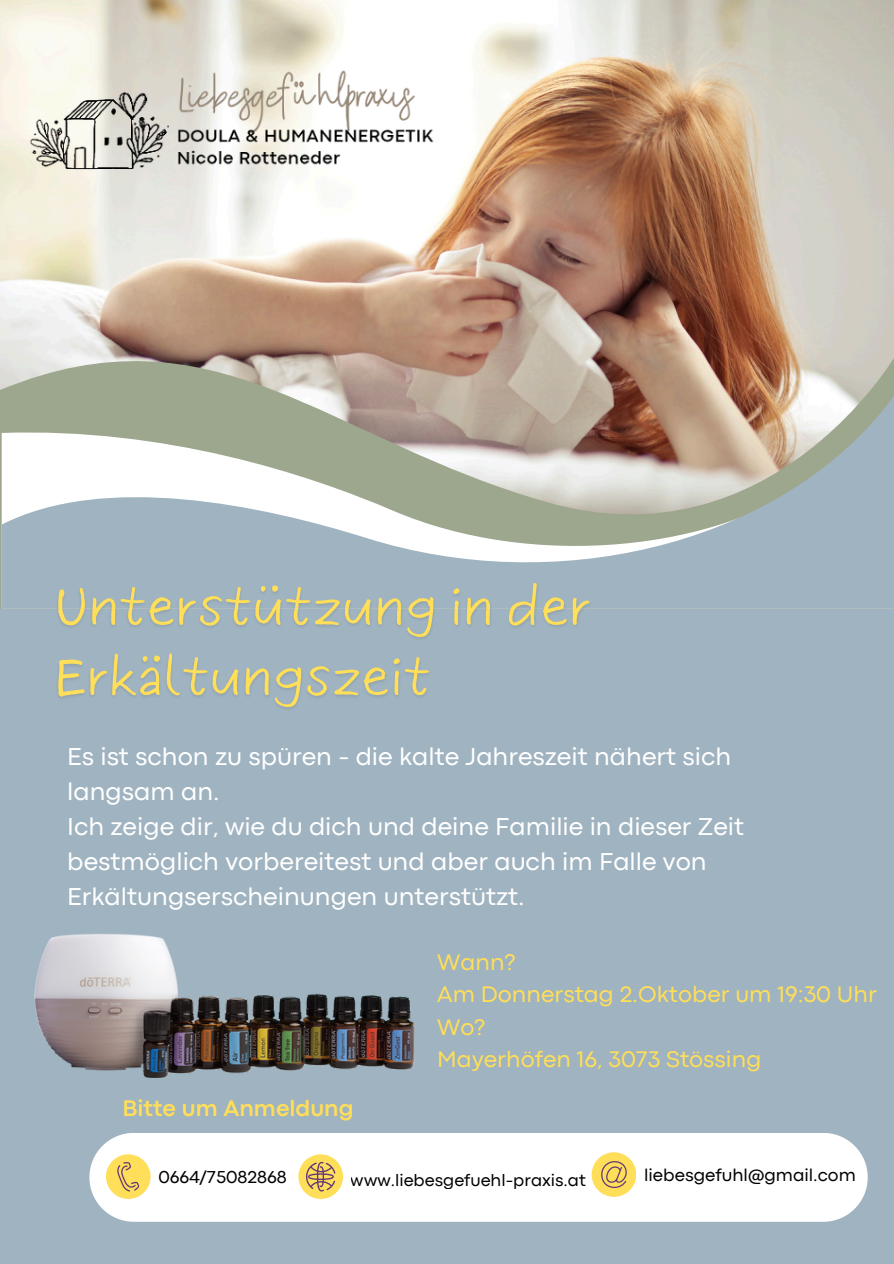
<style>
.page{position:relative;width:894px;height:1264px;background:#fff}
.page>*{position:absolute;margin:0;border:0;box-sizing:border-box;transform-origin:0 0}
.t1{font:50.4px/70.1px "Six Hands Marker";color:#ffde59}
.t2{font:25.5px/35px "Codec Pro";color:#fff}
.t3{font:23.55px/32.1px "Codec Pro";color:#ffde59}
.t4{font:700 23.55px "Codec Pro";color:#ffde59}
.t5{font:18px "Codec Pro";color:#000}
.t6{font:17.4px "Codec Pro";color:#000}
</style>
<div class="page">
<div style="left:0;top:0;width:893px;height:1263px;background:#9fb3c0"></div>
<img style="left:0;top:0;width:893px;height:355px">
<svg style="left:0;top:355px;width:893px;height:253px;background:#b6a795"></svg>
<svg style="left:2px;top:395px;width:891px;height:213px"></svg>
<div style="left:89px;top:1132px;width:778px;height:89px;background:#fff"></div>
<svg style="left:106px;top:1154px;width:44px;height:44px"></svg>
<svg style="left:298px;top:1154px;width:45px;height:44px"></svg>
<svg style="left:591px;top:1152px;width:45px;height:44px"></svg>
<svg style="left:117px;top:1161px;width:22px;height:29px"></svg>
<svg style="left:306px;top:1161px;width:29px;height:29px"></svg>
<svg style="left:601px;top:1161px;width:25px;height:26px"></svg>
<img style="left:35px;top:934px;width:379px;height:143px">
<img style="left:13px;top:48px;width:423px;height:159px">
<img style="left:53px;top:564px;width:544px;height:145px">
<h1 class="t1" style="left:55px;top:571px;width:537px">Unterstützung in der<br>Erkältungszeit</h1>
<p class="t2" style="left:67px;top:741px;width:678px">Es ist schon zu spüren - die kalte Jahreszeit nähert sich langsam an.<br>Ich zeige dir, wie du dich und deine Familie in dieser Zeit bestmöglich vorbereitest und aber auch im Falle von Erkältungserscheinungen unterstützt.</p>
<p class="t4" style="left:122px;top:1099px;width:232px">Bitte um Anmeldung</p>
<p class="t3" style="left:437px;top:948px;width:441px">Wann?<br>Am Donnerstag 2.Oktober um 19:30 Uhr<br>Wo?<br>Mayerhöfen 16, 3073 Stössing</p>
<p class="t5" style="left:158px;top:1170px;width:130px">0664/75082868</p>
<p class="t6" style="left:351px;top:1173px;width:236px">www.liebesgefuehl-praxis.at</p>
<p class="t5" style="left:644px;top:1168px;width:213px">liebesgefuhl@gmail.com</p>
</div>
